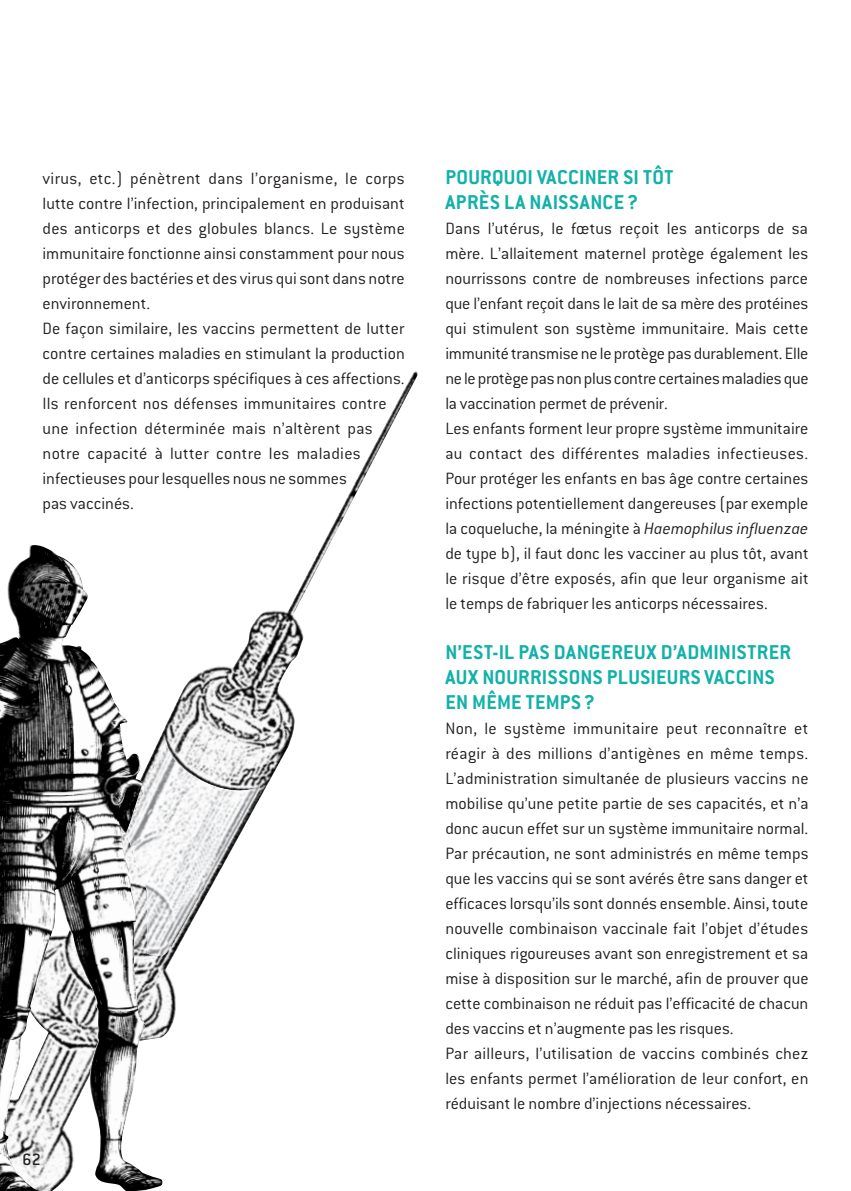
<style>
.page{position:relative;width:851px;height:1191px;background:#fff}
.page>*{position:absolute;margin:0;border:0;box-sizing:border-box;transform-origin:0 0}
.t1{font:700 22px/25px "Conduit ITC";letter-spacing:.02em;color:#13b1a8}
.t2{font:300 18px/25px "Conduit ITC";letter-spacing:.005em;color:#231f20}
.t3{font:500 18px "Conduit ITC";color:#231f20}
.s1{font-style:italic}
</style>
<div class="page">
<img style="left:100px;top:371px;width:317px;height:669px">
<img style="left:0;top:545px;width:100px;height:646px">
<img style="left:126px;top:740px;width:134px;height:215px">
<svg style="left:126px;top:827px;width:2px;height:6px"></svg>
<p class="t2" style="left:43px;top:166px;width:364px">virus, etc.) pénètrent dans l’organisme, le corps lutte contre l’infection, principalement en produisant des anticorps et des globules blancs. Le système immunitaire fonctionne ainsi constamment pour nous protéger des bactéries et des virus qui sont dans notre environnement.<br>De façon similaire, les vaccins permettent de lutter contre certaines maladies en stimulant la production de cellules et d’anticorps spécifiques à ces affections.<br>Ils renforcent nos défenses immunitaires contre une infection déterminée mais n’altèrent pas notre capacité à lutter contre les maladies infectieuses pour lesquelles nous ne sommes<br>pas vaccinés.</p>
<p class="t1" style="left:445px;top:164px;width:229px">POURQUOI VACCINER SI TÔT<br>APRÈS LA NAISSANCE?</p>
<p class="t2" style="left:445px;top:216px;width:365px">Dans l’utérus, le fœtus reçoit les anticorps de sa mère. L’allaitement maternel protège également les nourrissons contre de nombreuses infections parce que l’enfant reçoit dans le lait de sa mère des protéines qui stimulent son système immunitaire. Mais cette immunité transmise ne le protège pas durablement. Elle ne le protège pas non plus contre certaines maladies que la vaccination permet de prévenir.<br>Les enfants forment leur propre système immunitaire au contact des différentes maladies infectieuses.<br>Pour protéger les enfants en bas âge contre certaines infections potentiellement dangereuses (par exemple la coqueluche, la méningite à <span class="s1">Haemophilus influenzae </span>de type b), il faut donc les vacciner au plus tôt, avant le risque d’être exposés, afin que leur organisme ait le temps de fabriquer les anticorps nécessaires.</p>
<p class="t1" style="left:445px;top:639px;width:347px">N’EST-IL PAS DANGEREUX D’ADMINISTRER<br>AUX NOURRISSONS PLUSIEURS VACCINS<br>EN MÊME TEMPS ?</p>
<p class="t2" style="left:445px;top:716px;width:365px">Non, le système immunitaire peut reconnaître et réagir à des millions d’antigènes en même temps.<br>L’administration simultanée de plusieurs vaccins ne mobilise qu’une petite partie de ses capacités, et n’a donc aucun effet sur un système immunitaire normal.<br>Par précaution, ne sont administrés en même temps que les vaccins qui se sont avérés être sans danger et efficaces lorsqu’ils sont donnés ensemble. Ainsi, toute nouvelle combinaison vaccinale fait l’objet d’études cliniques rigoureuses avant son enregistrement et sa mise à disposition sur le marché, afin de prouver que cette combinaison ne réduit pas l’efficacité de chacun des vaccins et n’augmente pas les risques.<br>Par ailleurs, l’utilisation de vaccins combinés chez les enfants permet l’amélioration de leur confort, en réduisant le nombre d’injections nécessaires.</p>
<p class="t3" style="left:22px;top:1149px;width:20px">62</p>
</div>
